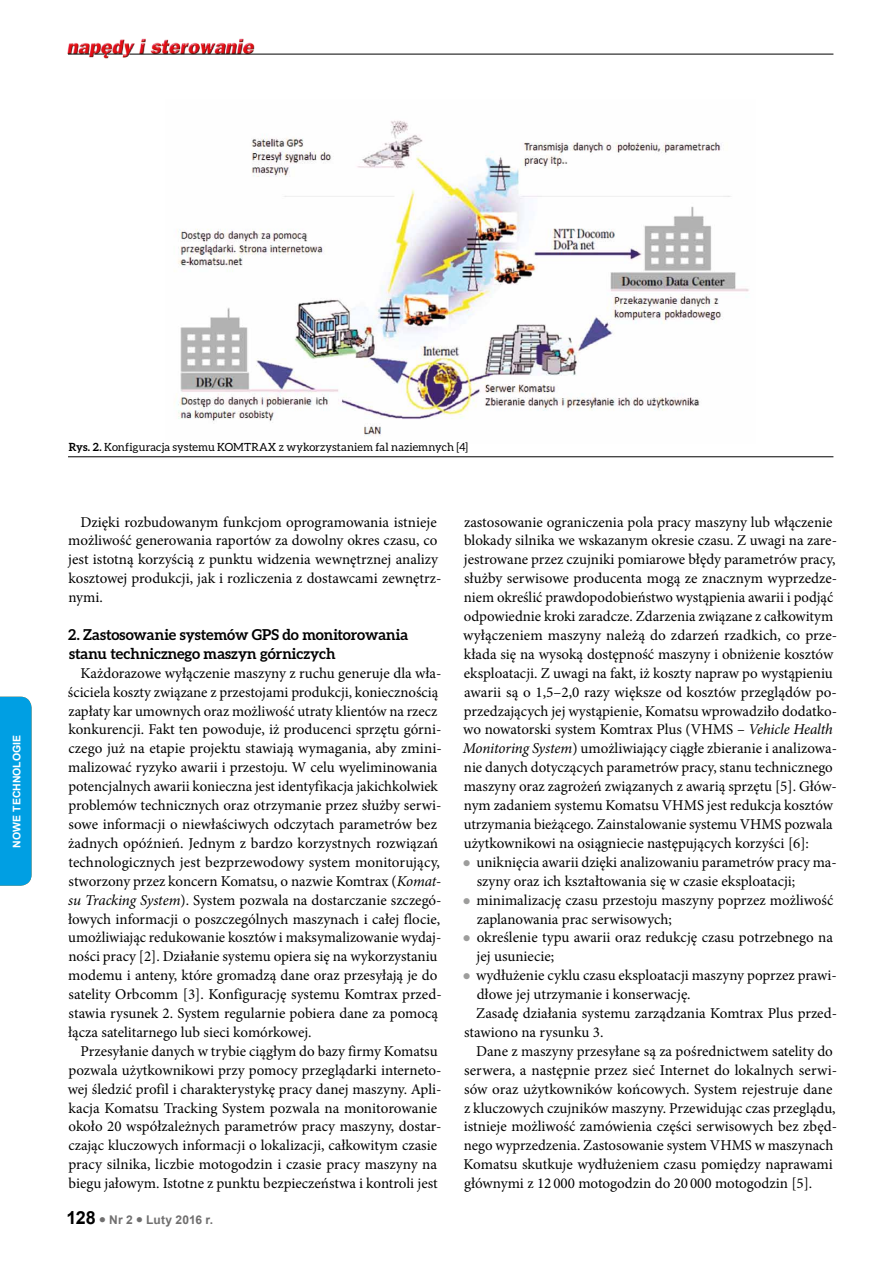
<style>
.page{position:relative;width:893px;height:1263px;background:#fff}
.page>*{position:absolute;margin:0;border:0;box-sizing:border-box;transform-origin:0 0}
.t1{font:15px/18.9px "Minion Pro";color:#000}
.t2{font:700 15px/18.9px "Aleo";color:#000}
.t3{font:700 12px "Arial";letter-spacing:.015em;color:#706f6f}
.t4{font:11.25px "Aleo";letter-spacing:.005em;color:#000}
.t5{font:700 10.5px "Arial";color:#fff}
.s1{font-weight:700}
.s2{font-style:italic}
.s3{font-size:18px;color:#000}
</style>
<div class="page">
<img style="left:67px;top:38px;width:190px;height:21px">
<hr style="left:129px;top:54px;width:704px;height:1px;background:#000">
<svg style="left:68px;top:54px;width:55px;height:1px"></svg>
<div style="left:0;top:697px;width:32px;height:189px;background:#009fe3"></div>
<img style="left:174px;top:120px;width:575px;height:316px">
<hr style="left:68px;top:456px;width:765px;height:1px;background:#000">
<p class="t5" style="left:10px;top:862px;width:144px;rotate:-90deg">AUTOMATYKA I ROBOTYKA</p>
<p class="t5" style="left:10px;top:847px;width:114px;rotate:-90deg">Nowe technologie</p>
<p class="t4" style="left:69px;top:441px;width:401px"><span class="s1">Rys. 2.</span> Konfiguracja systemu KOMTRAX z wykorzystaniem fal naziemnych [4]</p>
<p class="t1" style="left:68px;top:512px;width:375px;text-indent:12px">Dzięki rozbudowanym funkcjom oprogramowania istnieje możliwość generowania raportów za dowolny okres czasu, co jest istotną korzyścią z punktu widzenia wewnętrznej analizy kosztowej produkcji, jak i rozliczenia z dostawcami zewnętrz&shy;nymi.</p>
<p class="t2" style="left:68px;top:625px;width:342px">2. Zastosowanie systemów GPS do monitorowania stanu technicznego maszyn górniczych</p>
<p class="t1" style="left:68px;top:664px;width:375px;text-indent:13px">Każdorazowe wyłączenie maszyny z ruchu generuje dla wła&shy;ściciela koszty związane z przestojami produkcji, koniecznością zapłaty kar umownych oraz możliwość utraty klientów na rzecz konkurencji. Fakt ten powoduje, iż producenci sprzętu górni&shy;czego już na etapie projektu stawiają wymagania, aby zmini&shy;malizować ryzyko awarii i przestoju. W celu wyeliminowania potencjalnych awarii konieczna jest identyfikacja jakichkolwiek problemów technicznych oraz otrzymanie przez służby serwi&shy;sowe informacji o niewłaściwych odczytach parametrów bez żadnych opóźnień. Jednym z bardzo korzystnych rozwiązań technologicznych jest bezprzewodowy system monitorujący, stworzony przez koncern Komatsu, o nazwie Komtrax (<span class="s2">Komat&shy;su Tracking System</span>). System pozwala na dostarczanie szczegó&shy;łowych informacji o poszczególnych maszynach i całej flocie, umożliwiając redukowanie kosztów i maksymalizowanie wydaj&shy;ności pracy [2]. Działanie systemu opiera się na wykorzystaniu modemu i anteny, które gromadzą dane oraz przesyłają je do satelity Orbcomm [3]. Konfigurację systemu Komtrax przed&shy;stawia rysunek 2. System regularnie pobiera dane za pomocą łącza satelitarnego lub sieci komórkowej.</p>
<p class="t1" style="left:68px;top:1042px;width:375px;text-align:center">Przesyłanie danych w trybie ciągłym do bazy firmy Komatsu pozwala użytkownikowi przy pomocy przeglądarki interneto&shy;wej śledzić profil i charakterystykę pracy danej maszyny. Apli&shy;kacja Komatsu Tracking System pozwala na monitorowanie około 20 współzależnych parametrów pracy maszyny, dostar&shy;czając kluczowych informacji o lokalizacji, całkowitym czasie pracy silnika, liczbie motogodzin i czasie pracy maszyny na biegu jałowym. Istotne z punktu bezpieczeństwa i kontroli jest</p>
<p class="t3" style="left:67px;top:1212px;width:148px"><span class="s3">128</span> ● Nr 2 ● Luty 2016 r.</p>
<p class="t1" style="left:463px;top:512px;width:376px">zastosowanie ograniczenia pola pracy maszyny lub włączenie blokady silnika we wskazanym okresie czasu. Z uwagi na zare&shy;jestrowane przez czujniki pomiarowe błędy parametrów pracy, służby serwisowe producenta mogą ze znacznym wyprzedze&shy;niem określić prawdopodobieństwo wystąpienia awarii i podjąć odpowiednie kroki zaradcze. Zdarzenia związane z całkowitym wyłączeniem maszyny należą do zdarzeń rzadkich, co prze&shy;kłada się na wysoką dostępność maszyny i obniżenie kosztów eksploatacji. Z uwagi na fakt, iż koszty napraw po wystąpieniu awarii są o 1,5–2,0 razy większe od kosztów przeglądów po&shy;przedzających jej wystąpienie, Komatsu wprowadziło dodatko&shy;wo nowatorski system Komtrax Plus (VHMS – <span class="s2">Vehicle Health Monitoring System</span>) umożliwiający ciągłe zbieranie i analizowa&shy;nie danych dotyczących parametrów pracy, stanu technicznego maszyny oraz zagrożeń związanych z awarią sprzętu [5]. Głów&shy;nym zadaniem systemu Komatsu VHMS jest redukcja kosztów utrzymania bieżącego. Zainstalowanie systemu VHMS pozwala użytkownikowi na osiągniecie następujących korzyści [6]:</p>
<p class="t1" style="left:476px;top:853px;width:362px">uniknięcia awarii dzięki analizowaniu parametrów pracy ma-</p>
<p class="t1" style="left:477px;top:871px;width:320px">szyny oraz ich kształtowania się w czasie eksploatacji;</p>
<p class="t1" style="left:476px;top:890px;width:359px">minimalizację czasu przestoju maszyny poprzez możliwość</p>
<p class="t1" style="left:477px;top:909px;width:197px">zaplanowania prac serwisowych;</p>
<p class="t1" style="left:477px;top:928px;width:358px">określenie typu awarii oraz redukcję czasu potrzebnego na</p>
<p class="t1" style="left:477px;top:947px;width:79px">jej usuniecie;</p>
<p class="t1" style="left:476px;top:966px;width:362px">wydłużenie cyklu czasu eksploatacji maszyny poprzez prawi-</p>
<p class="t1" style="left:477px;top:985px;width:216px">dłowe jej utrzymanie i konserwację.</p>
<p class="t1" style="left:476px;top:1004px;width:362px">Zasadę działania systemu zarządzania Komtrax Plus przed-</p>
<p class="t1" style="left:464px;top:1023px;width:141px">stawiono na rysunku 3.</p>
<p class="t1" style="left:476px;top:1042px;width:358px">Dane z maszyny przesyłane są za pośrednictwem satelity do</p>
<p class="t1" style="left:464px;top:1060px;width:375px">serwera, a następnie przez sieć Internet do lokalnych serwi-</p>
<p class="t1" style="left:464px;top:1079px;width:370px">sów oraz użytkowników końcowych. System rejestruje dane</p>
<p class="t1" style="left:464px;top:1098px;width:373px">z kluczowych czujników maszyny. Przewidując czas przeglądu,</p>
<p class="t1" style="left:464px;top:1117px;width:375px">istnieje możliwość zamówienia części serwisowych bez zbęd-</p>
<p class="t1" style="left:464px;top:1136px;width:371px">nego wyprzedzenia. Zastosowanie system VHMS w maszynach</p>
<p class="t1" style="left:463px;top:1155px;width:371px">Komatsu skutkuje wydłużeniem czasu pomiędzy naprawami</p>
<p class="t1" style="left:464px;top:1174px;width:350px">głównymi z 12 000 motogodzin do 20 000 motogodzin [5].</p>
</div>
